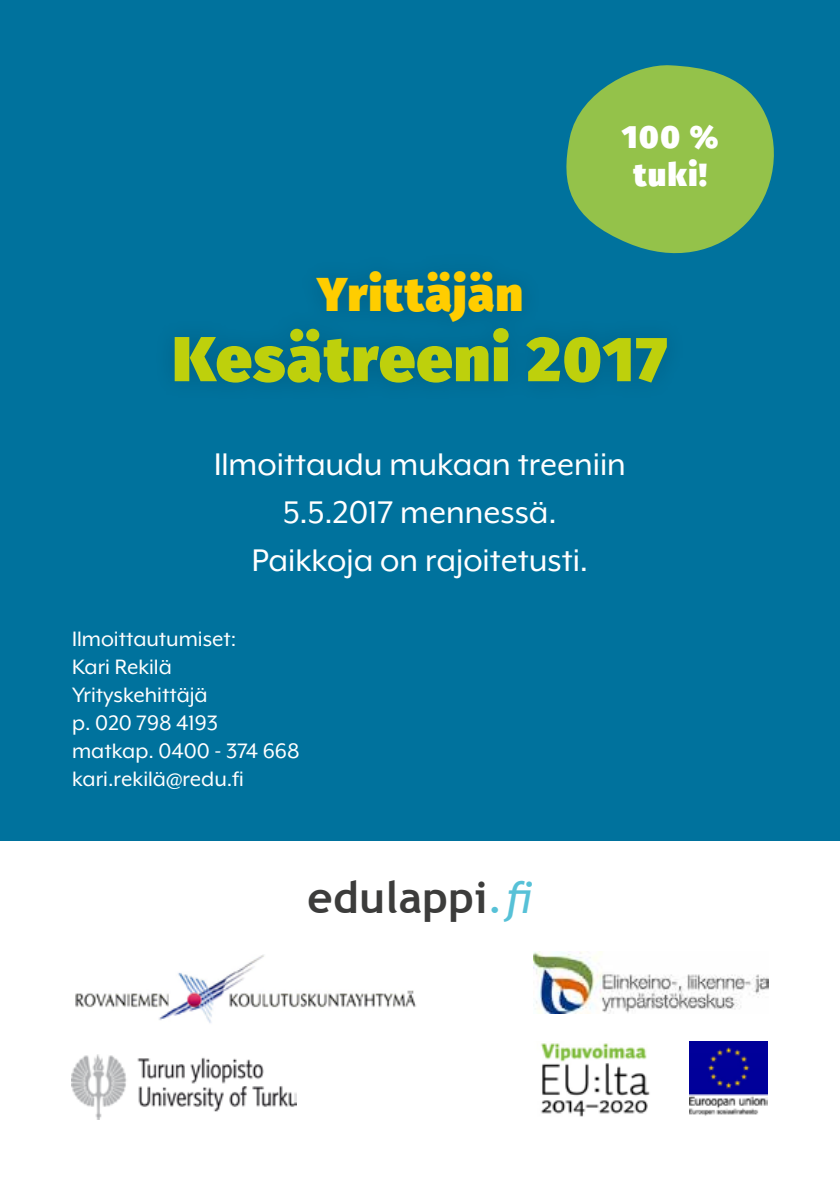
<style>
.page{position:relative;width:840px;height:1191px;background:#fff}
.page>*{position:absolute;margin:0;border:0;box-sizing:border-box;transform-origin:0 0}
.t1{font:900 63.2px "Fira Sans";letter-spacing:.03em;color:#bed00c}
.t2{font:900 47.4px "Fira Sans";letter-spacing:.03em;color:#ffcd00}
.t3{font:700 43.8px "Trebuchet MS";letter-spacing:.01em;color:#3c3c3b}
.t4{font:36px/48px "Mr Eaves XL Mod OT";color:#fff;text-align:center}
.t5{font:900 32px/38.4px "Fira Sans";letter-spacing:.05em;color:#fff;text-align:center}
.t6{font:24px/28px "Mr Eaves XL Mod OT";color:#fff}
.s1{font-weight:400;font-style:italic;color:#57c1d7}
</style>
<div class="page">
<div style="left:0;top:0;width:839px;height:840px;background:#00729d"></div>
<svg style="left:566px;top:65px;width:208px;height:188px;fill:#94c24a"></svg>
<div style="left:153px;top:250px;width:534px;height:154px;background:#00709a"></div>
<img style="left:71px;top:1054px;width:225px;height:65px">
<img style="left:533px;top:952px;width:234px;height:61px">
<img style="left:689px;top:1041px;width:78px;height:75px">
<img style="left:541px;top:1043px;width:109px;height:73px">
<img style="left:75px;top:954px;width:341px;height:69px">
<h3 class="t5" style="left:621px;top:117px;width:98px">100 % tuki!</h3>
<h2 class="t2" style="left:317px;top:261px;width:207px">Yrittäjän</h2>
<h1 class="t1" style="left:173px;top:314px;width:495px">Kesätreeni 2017</h1>
<h3 class="t4" style="left:214px;top:440px;width:413px">Ilmoittaudu mukaan treeniin<br>5.5.2017 mennessä.<br>Paikkoja on rajoitetusti.</h3>
<p class="t6" style="left:72px;top:624px;width:229px">Ilmoittautumiset:<br>Kari Rekilä<br>Yrityskehittäjä<br>p. 020 798 4193 matkap. 0400 - 374 668 kari.rekilä@redu.fi</p>
<h3 class="t3" style="left:307px;top:870px;width:227px">edulappi<span class="s1">.fi</span></h3>
</div>
